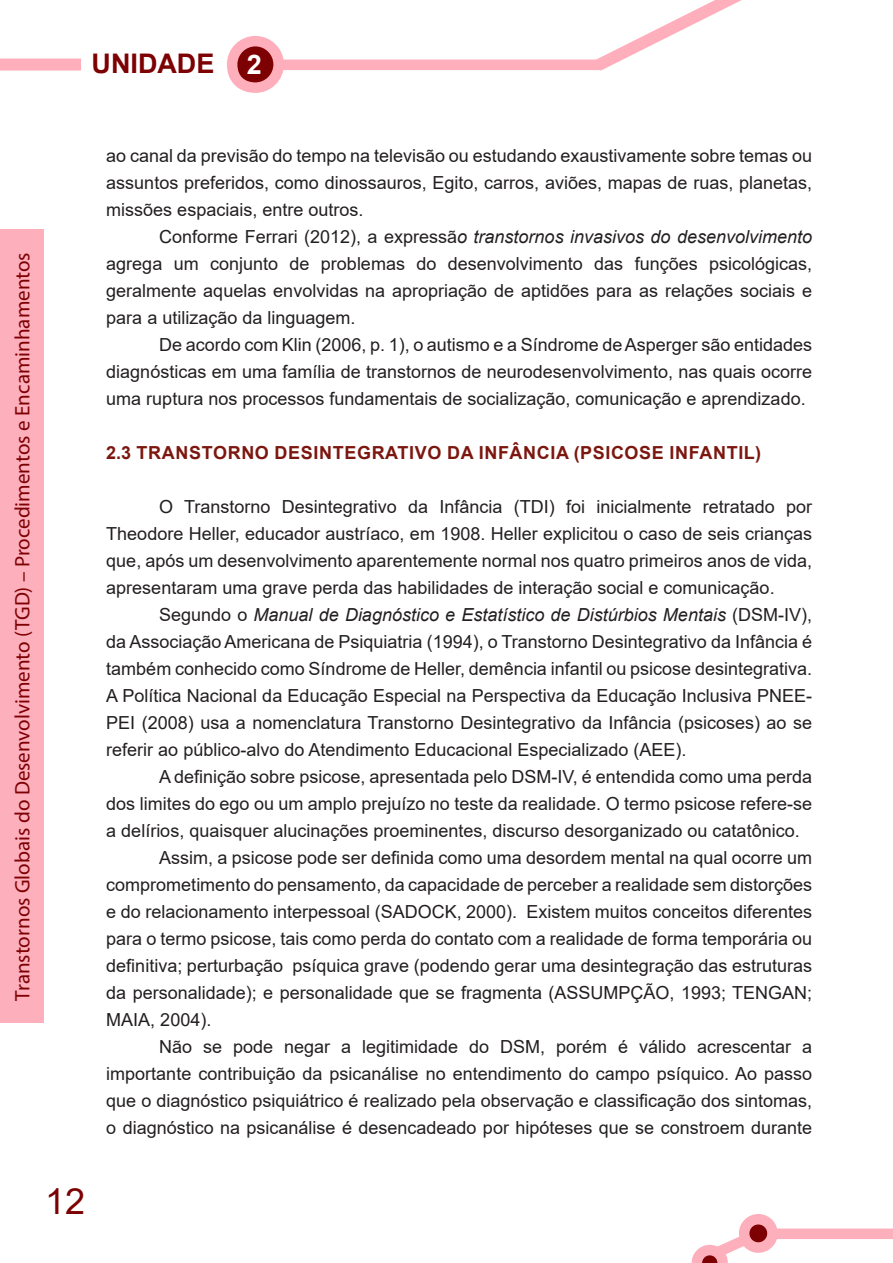
<style>
.page{position:relative;width:893px;height:1263px;background:#fff}
.page>*{position:absolute;margin:0;border:0;box-sizing:border-box;transform-origin:0 0}
.t1{font:36px "Arial";color:#7d0003}
.t2{font:700 27px "Arial";color:#7d0003}
.t3{font:21px "Myriad Pro";color:#7d0003}
.t4{font:18px/27px "Arial";color:#231f20;text-align:justify}
.t5{font:700 18px "Arial";letter-spacing:.035em;color:#7c170f}
.s1{color:#fff}
.s2{font-style:italic}
</style>
<div class="page">
<div style="left:280px;top:60px;width:320px;height:10px;background:#ffafbc"></div>
<svg style="left:582px;top:0;width:160px;height:71px"></svg>
<div style="left:773px;top:1228px;width:120px;height:11px;background:#feafbc"></div>
<svg style="left:232px;top:43px;width:47px;height:46px"></svg>
<div style="left:0;top:229px;width:44px;height:794px;background:#feafbc"></div>
<svg style="left:744px;top:1219px;width:29px;height:29px"></svg>
<div style="left:739px;top:1214px;width:39px;height:39px;border:10px solid #feafbc;border-radius:50%"></div>
<svg style="left:691px;top:1225px;width:69px;height:38px"></svg>
<div style="left:0;top:59px;width:81px;height:12px;background:#ffafbc"></div>
<div style="left:227px;top:36px;width:57px;height:57px;border:10px solid #ffafbc;border-radius:50%"></div>
<h2 class="t2" style="left:92px;top:45px;width:172px">UNIDADE <span class="s1">2</span></h2>
<p class="t3" style="left:9px;top:1001px;width:750px;rotate:-90deg">Transtornos Globais do Desenvolvimento (TGD) – Procedimentos e Encaminhamentos</p>
<h1 class="t1" style="left:45px;top:1176px;width:42px">12</h1>
<p class="t4" style="left:106px;top:142px;width:707px">ao canal da previsão do tempo na televisão ou estudando exaustivamente sobre temas ou assuntos preferidos, como dinossauros, Egito, carros, aviões, mapas de ruas, planetas, missões espaciais, entre outros.</p>
<p class="t4" style="left:106px;top:223px;width:707px;text-indent:53px">Conforme Ferrari (2012), a expressã<span class="s2">o transtornos invasivos do desenvolvimento </span>agrega um conjunto de problemas do desenvolvimento das funções psicológicas, geralmente aquelas envolvidas na apropriação de aptidões para as relações sociais e para a utilização da linguagem.</p>
<p class="t4" style="left:106px;top:331px;width:707px;text-indent:53px">De acordo com Klin (2006, p. 1), o autismo e a Síndrome de Asperger são entidades diagnósticas em uma família de transtornos de neurodesenvolvimento, nas quais ocorre uma ruptura nos processos fundamentais de socialização, comunicação e aprendizado.</p>
<p class="t5" style="left:106px;top:440px;width:656px">2.3 TRANSTORNO DESINTEGRATIVO DA INFÂNCIA (PSICOSE INFANTIL)</p>
<p class="t4" style="left:106px;top:493px;width:707px;text-indent:53px">O Transtorno Desintegrativo da Infância (TDI) foi inicialmente retratado por Theodore Heller, educador austríaco, em 1908. Heller explicitou o caso de seis crianças que, após um desenvolvimento aparentemente normal nos quatro primeiros anos de vida, apresentaram uma grave perda das habilidades de interação social e comunicação.</p>
<p class="t4" style="left:106px;top:601px;width:707px;text-indent:53px">Segundo o <span class="s2">Manual de Diagnóstico e Estatístico de Distúrbios Mentais</span> (DSM-IV), da Associação Americana de Psiquiatria (1994), o Transtorno Desintegrativo da Infância é também conhecido como Síndrome de Heller, demência infantil ou psicose desintegrativa.<br>A Política Nacional da Educação Especial na Perspectiva da Educação Inclusiva PNEE-PEI (2008) usa a nomenclatura Transtorno Desintegrativo da Infância (psicoses) ao se referir ao público-alvo do Atendimento Educacional Especializado (AEE).</p>
<p class="t4" style="left:106px;top:763px;width:707px;text-indent:53px">A definição sobre psicose, apresentada pelo DSM-IV, é entendida como uma perda dos limites do ego ou um amplo prejuízo no teste da realidade. O termo psicose refere-se a delírios, quaisquer alucinações proeminentes, discurso desorganizado ou catatônico.</p>
<p class="t4" style="left:106px;top:844px;width:707px;text-indent:53px">Assim, a psicose pode ser definida como uma desordem mental na qual ocorre um comprometimento do pensamento, da capacidade de perceber a realidade sem distorções e do relacionamento interpessoal (SADOCK, 2000). Existem muitos conceitos diferentes para o termo psicose, tais como perda do contato com a realidade de forma temporária ou definitiva; perturbação psíquica grave (podendo gerar uma desintegração das estruturas da personalidade); e personalidade que se fragmenta (ASSUMPÇÃO, 1993; TENGAN; MAIA, 2004).</p>
<p class="t4" style="left:106px;top:1033px;width:707px;text-indent:53px">Não se pode negar a legitimidade do DSM, porém é válido acrescentar a importante contribuição da psicanálise no entendimento do campo psíquico. Ao passo que o diagnóstico psiquiátrico é realizado pela observação e classificação dos sintomas, o diagnóstico na psicanálise é desencadeado por hipóteses que se constroem durante</p>
</div>
